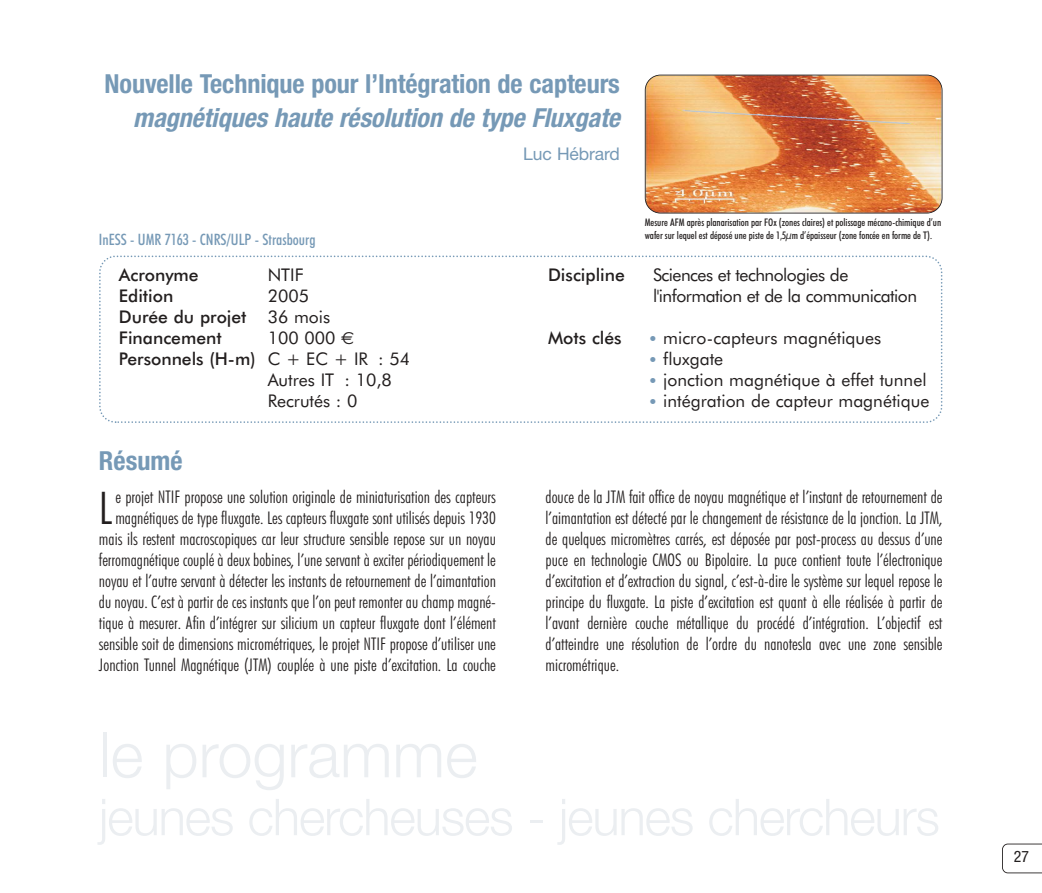
<style>
.page{position:relative;width:1042px;height:893px;background:#fff}
.page>*{position:absolute;margin:0;border:0;box-sizing:border-box;transform-origin:0 0}
.t1{font:300 condensed 45.15px "Futura BT";color:#231f1f}
.t2{font:700 condensed 26.25px "Helvetica Neue LT Std";letter-spacing:-.005em;color:#7699b6}
.t3{font:italic 700 condensed 26.25px "Helvetica Neue LT Std";letter-spacing:-.005em;color:#7699b6}
.t4{font:300 condensed 17.5px/21px "Futura BT";color:#231f1f;text-align:right}
.t5{font:17.5px "Futura BT";color:#231f1f}
.t6{font:500 17.5px/21px "Futura BT";color:#231f1f}
.t7{font:17.5px/21px "Futura BT";letter-spacing:-.03em;color:#231f1f}
.t8{font:17.5px "Helvetica Neue LT Std";letter-spacing:-.005em;color:#7699b6}
.t9{font:500 condensed 15.75px "Futura BT";color:#7699b6}
.t10{font:condensed 15.75px "Helvetica Neue LT Std";color:#231f1f}
.t11{font:500 condensed 10.5px/12.6px "Futura BT";letter-spacing:-.005em;color:#231f1f}
.s1{font-weight:400}
.s2{font-family:"Euro Sans"}
.s3{color:#7699b6}
</style>
<div class="page">
<svg style="left:1002px;top:844px;width:39px;height:29px"></svg>
<svg style="left:99px;top:255px;width:844px;height:168px"></svg>
<img style="left:646px;top:75px;width:295px;height:138px;border-radius:15px">
<div style="left:645px;top:75px;width:297px;height:139px;border:2px solid #231f1f;border-radius:16px"></div>
<h2 class="t2" style="left:105px;top:75px;width:517px">Nouvelle Technique pour l’Intégration de capteurs</h2>
<h2 class="t3" style="left:133px;top:108px;width:488px">magnétiques haute résolution de type Fluxgate</h2>
<p class="t8" style="left:523px;top:147px;width:98px">Luc Hébrard</p>
<p class="t9" style="left:99px;top:233px;width:218px">InESS - UMR 7163 - CNRS/ULP - Strasbourg</p>
<p class="t11" style="left:645px;top:217px;width:298px">Mesure AFM après planarisation par FOx (zones claires) et polissage mécano-chimique d’un wafer sur lequel est déposé une piste de 1,5µm d’épaisseur (zone foncée en forme de T).</p>
<p class="t6" style="left:119px;top:265px;width:81px">Acronyme</p>
<p class="t5" style="left:268px;top:267px;width:37px">NTIF</p>
<p class="t6" style="left:119px;top:286px;width:56px">Edition</p>
<p class="t6" style="left:119px;top:286px;width:213px;text-indent:149px"><span class="s1">2005<br></span>Durée du projet <span class="s1">36 mois<br></span>Financement</p>
<p class="t5" style="left:268px;top:330px;width:88px">100 000 <span class="s2">€</span></p>
<p class="t6" style="left:119px;top:349px;width:293px">Personnels (H-m) <span class="s1">C + EC + IR : 54</span></p>
<p class="t5" style="left:268px;top:372px;width:126px">Autres IT : 10,8</p>
<p class="t5" style="left:268px;top:393px;width:91px">Recrutés : 0</p>
<h2 class="t2" style="left:99px;top:452px;width:85px">Résumé</h2>
<p class="t6" style="left:548px;top:265px;width:78px">Discipline</p>
<p class="t7" style="left:653px;top:265px;width:265px">Sciences et technologies de l'information et de la communication</p>
<p class="t6" style="left:548px;top:328px;width:75px">Mots clés</p>
<p class="t5" style="left:648px;top:330px;width:235px"><span class="s3">•</span> micro-capteurs magnétiques</p>
<p class="t5" style="left:648px;top:351px;width:77px"><span class="s3">•</span> fluxgate</p>
<p class="t5" style="left:648px;top:372px;width:280px"><span class="s3">•</span> jonction magnétique à effet tunnel</p>
<p class="t5" style="left:648px;top:393px;width:283px"><span class="s3">•</span> intégration de capteur magnétique</p>
<p class="t4" style="left:99px;top:487px;width:398px">e projet NTIF propose une solution originale de miniaturisation des capteurs magnétiques de type fluxgate. Les capteurs fluxgate sont utilisés depuis 1930 mais ils restent macroscopiques car leur structure sensible repose sur un noyau ferromagnétique couplé à deux bobines, l’une servant à exciter périodiquement le noyau et l’autre servant à détecter les instants de retournement de l’aimantation du noyau. C’est à partir de ces instants que l’on peut remonter au champ magné&shy;tique à mesurer. Afin d’intégrer sur silicium un capteur fluxgate dont l’élément sensible soit de dimensions micrométriques, le projet NTIF propose d’utiliser une Jonction Tunnel Magnétique (JTM) couplée à une piste d’excitation. La couche</p>
<p class="t4" style="left:545px;top:487px;width:398px;text-align:justify">douce de la JTM fait office de noyau magnétique et l’instant de retournement de l’aimantation est détecté par le changement de résistance de la jonction. La JTM, de quelques micromètres carrés, est déposée par post-process au dessus d’une puce en technologie CMOS ou Bipolaire. La puce contient toute l’électronique d’excitation et d’extraction du signal, c’est-à-dire le système sur lequel repose le principe du fluxgate. La piste d’excitation est quant à elle réalisée à partir de l’avant dernière couche métallique du procédé d’intégration. L’objectif est d’atteindre une résolution de l’ordre du nanotesla avec une zone sensible micrométrique.</p>
<h1 class="t1" style="left:99px;top:489px;width:14px">L</h1>
<p class="t10" style="left:1014px;top:850px;width:17px">27</p>
</div>
